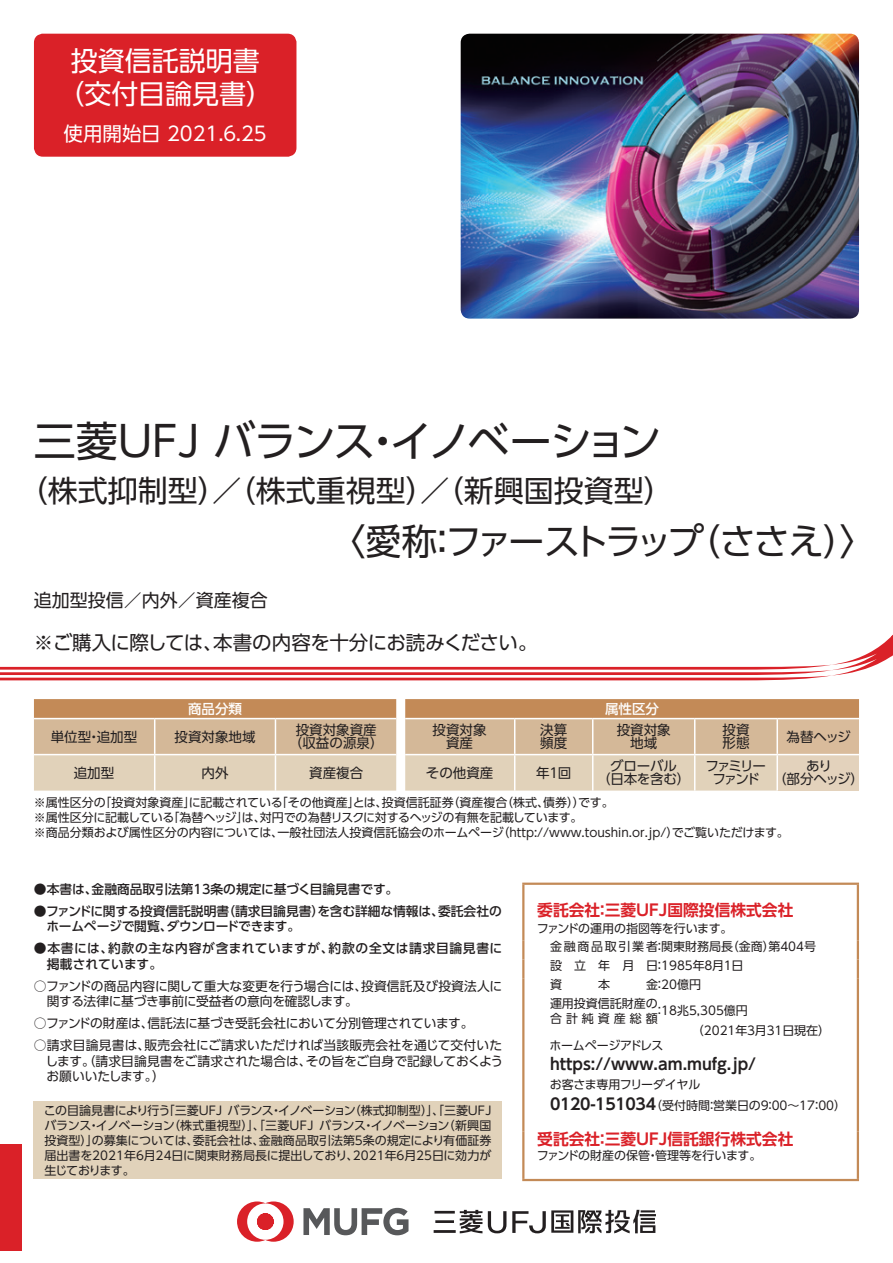
<style>
.page{position:relative;width:893px;height:1263px;background:#fff}
.page>*{position:absolute;margin:0;border:0;box-sizing:border-box;transform-origin:0 0}
.t1{font:42px "UD Shin Go Pro";letter-spacing:-.065em;color:#231f20}
.t2{font:36px "UD Shin Go Pro";letter-spacing:-.1em;color:#231f20}
.t3{font:30px "UD Shin Go Pro";color:#231f20}
.t4{font:27px/33px "UD Shin Go Pro";color:#fff;text-align:center}
.t5{font:19.5px "UD Shin Go Pro";letter-spacing:-.025em;color:#231f20}
.t6{font:19.5px "UD Shin Go Pro";color:#fff}
.t7{font:18px "UD Shin Go Pro";color:#231f20}
.t8{font:700 15.75px "UD Shin Go Pro De";color:#da2128}
.t9{font:700 15.75px "UD Shin Go Pro De";color:#231f20}
.t10{font:13.5px/13.5px "UD Shin Go Pro";color:#231f20;text-align:center}
.t11{font:13.5px/13.5px "UD Shin Go Pro";letter-spacing:-.02em;color:#231f20;text-align:center}
.t12{font:13.5px/13.5px "UD Shin Go Pro";letter-spacing:-.145em;color:#231f20;text-align:center}
.t13{font:500 13.5px "UD Shin Go Pro";color:#fff}
.t14{font:12.75px/15.8px "UD Shin Go Pro";letter-spacing:-.01em;color:#231f20}
.t15{font:500 12.75px/15.8px "UD Shin Go Pro";color:#231f20}
.t16{font:500 12.75px/15.8px "UD Shin Go Pro";letter-spacing:.045em;color:#231f20}
.t17{font:12px/15px "UD Shin Go Pro";color:#231f20}
.t18{font:12px "UD Shin Go Pro";letter-spacing:-.03em;color:#231f20}
.t19{font:12px "UD Shin Go Pro";letter-spacing:.335em;color:#231f20}
.s1{font-family:"UD Shin Go Pro De";font-weight:700;font-size:15.75px}
</style>
<div class="page">
<svg style="left:0;top:634px;width:893px;height:46px"></svg>
<svg style="left:34px;top:699px;width:825px;height:91px;background:#d6b998"></svg>
<div style="left:777px;top:754px;width:82px;height:36px;background:#e3d2bc"></div>
<hr style="left:34px;top:718px;width:121px;height:1px;background:#fff">
<hr style="left:155px;top:718px;width:120px;height:1px;background:#fff">
<hr style="left:154px;top:719px;width:1px;height:35px;background:#fff">
<hr style="left:275px;top:718px;width:121px;height:1px;background:#fff">
<hr style="left:275px;top:719px;width:1px;height:35px;background:#fff">
<hr style="left:405px;top:718px;width:110px;height:1px;background:#fff">
<hr style="left:515px;top:718px;width:78px;height:1px;background:#fff">
<hr style="left:514px;top:719px;width:1px;height:35px;background:#fff">
<hr style="left:593px;top:718px;width:102px;height:1px;background:#fff">
<hr style="left:592px;top:719px;width:1px;height:35px;background:#fff">
<hr style="left:695px;top:718px;width:82px;height:1px;background:#fff">
<hr style="left:694px;top:719px;width:1px;height:35px;background:#fff">
<hr style="left:777px;top:718px;width:82px;height:1px;background:#fff">
<hr style="left:776px;top:719px;width:2px;height:35px;background:#fff">
<hr style="left:34px;top:754px;width:121px;height:1px;background:#fff">
<hr style="left:155px;top:754px;width:120px;height:1px;background:#fff">
<hr style="left:154px;top:755px;width:1px;height:36px;background:#fff">
<hr style="left:275px;top:754px;width:121px;height:1px;background:#fff">
<hr style="left:275px;top:755px;width:1px;height:36px;background:#fff">
<hr style="left:405px;top:754px;width:110px;height:1px;background:#fff">
<hr style="left:515px;top:754px;width:78px;height:1px;background:#fff">
<hr style="left:514px;top:755px;width:1px;height:36px;background:#fff">
<hr style="left:593px;top:754px;width:102px;height:1px;background:#fff">
<hr style="left:592px;top:755px;width:1px;height:36px;background:#fff">
<hr style="left:695px;top:754px;width:82px;height:1px;background:#fff">
<hr style="left:694px;top:755px;width:1px;height:36px;background:#fff">
<hr style="left:777px;top:754px;width:82px;height:1px;background:#fff">
<hr style="left:776px;top:755px;width:2px;height:36px;background:#fff">
<div style="left:34px;top:1101px;width:468px;height:78px;background:#e1d2ba"></div>
<hr style="left:522px;top:882px;width:337px;height:3px;background:#c38a57">
<hr style="left:522px;top:885px;width:2px;height:56px;background:#c38a57">
<hr style="left:857px;top:885px;width:2px;height:56px;background:#c38a57">
<svg style="left:522px;top:941px;width:2px;height:56px"></svg>
<svg style="left:857px;top:941px;width:2px;height:56px"></svg>
<hr style="left:522px;top:997px;width:2px;height:27px;background:#c38a57">
<hr style="left:857px;top:997px;width:2px;height:27px;background:#c38a57">
<svg style="left:522px;top:1024px;width:2px;height:15px"></svg>
<svg style="left:857px;top:1024px;width:2px;height:15px"></svg>
<hr style="left:522px;top:1039px;width:2px;height:92px;background:#c38a57">
<hr style="left:857px;top:1039px;width:2px;height:92px;background:#c38a57">
<hr style="left:522px;top:1131px;width:2px;height:48px;background:#c38a57">
<hr style="left:857px;top:1131px;width:2px;height:48px;background:#c38a57">
<hr style="left:522px;top:1179px;width:337px;height:2px;background:#c38a57">
<div style="left:35px;top:35px;width:260px;height:120px;background:#da2128;border-radius:8px"></div>
<div style="left:34px;top:34px;width:262px;height:123px;border:3px solid #da2128;border-radius:8px"></div>
<div style="left:0;top:1144px;width:21px;height:107px;background:#da2128"></div>
<svg style="left:303px;top:1208px;width:105px;height:27px"></svg>
<svg style="left:237px;top:1201px;width:57px;height:41px"></svg>
<hr style="left:435px;top:1220px;width:19px;height:3px;background:#231f20">
<hr style="left:434px;top:1230px;width:22px;height:3px;background:#231f20">
<hr style="left:434px;top:1211px;width:21px;height:2px;background:#231f20">
<svg style="left:460px;top:1210px;width:22px;height:23px"></svg>
<svg style="left:488px;top:1210px;width:168px;height:23px"></svg>
<img style="left:461px;top:34px;width:398px;height:285px">
<h3 class="t4" style="left:57px;top:43px;width:217px">投資信託説明書（交付目論見書）</h3>
<h3 class="t6" style="left:64px;top:118px;width:205px">使用開始日 2021.６.25</h3>
<h1 class="t1" style="left:34px;top:407px;width:629px">三菱ＵＦＪ バランス・イノベーション</h1>
<h3 class="t3" style="left:18px;top:466px;width:657px">（株式抑制型）／（株式重視型）／（新興国投資型）</h3>
<h2 class="t2" style="left:329px;top:513px;width:548px">〈愛称：ファーストラップ（ささえ）〉</h2>
<h3 class="t7" style="left:34px;top:586px;width:235px">追加型投信／内外／資産複合</h3>
<h3 class="t5" style="left:34px;top:627px;width:505px">※ご購入に際しては、本書の内容を十分にお読みください。</h3>
<p class="t13" style="left:188px;top:698px;width:56px">商品分類</p>
<p class="t13" style="left:605px;top:698px;width:55px">属性区分</p>
<p class="t10" style="left:51px;top:729px;width:88px">単位型・追加型</p>
<p class="t10" style="left:175px;top:729px;width:82px">投資対象地域</p>
<p class="t10" style="left:289px;top:723px;width:96px">投資対象資産（収益の源泉）</p>
<p class="t10" style="left:433px;top:723px;width:55px">投資対象資産</p>
<p class="t10" style="left:540px;top:723px;width:28px;text-align:left">決算頻度</p>
<p class="t10" style="left:617px;top:723px;width:55px">投資対象地域</p>
<p class="t10" style="left:722px;top:723px;width:28px;text-align:left">投資形態</p>
<p class="t10" style="left:786px;top:729px;width:66px">為替ヘッジ</p>
<p class="t10" style="left:74px;top:765px;width:42px">追加型</p>
<p class="t10" style="left:202px;top:765px;width:29px">内外</p>
<p class="t10" style="left:309px;top:765px;width:55px">資産複合</p>
<p class="t10" style="left:426px;top:765px;width:69px">その他資産</p>
<p class="t10" style="left:536px;top:765px;width:37px">年１回</p>
<p class="t11" style="left:597px;top:759px;width:95px">グローバル<br>（日本を含む）</p>
<p class="t12" style="left:705px;top:759px;width:62px">ファミリーファンド</p>
<p class="t10" style="left:773px;top:759px;width:93px">あり<br>（部分ヘッジ）</p>
<p class="t17" style="left:34px;top:795px;width:756px">※属性区分の「投資対象資産」に記載されている「その他資産」とは、投資信託証券（資産複合（株式、債券））です。<br>※属性区分に記載している「為替ヘッジ」は、対円での為替リスクに対するヘッジの有無を記載しています。<br>※商品分類および属性区分の内容については、一般社団法人投資信託協会のホームページ（http://www.toushin.or.jp/）でご覧いただけます。</p>
<p class="t15" style="left:34px;top:881px;width:366px">●本書は、金融商品取引法第13条の規定に基づく目論見書です。</p>
<p class="t15" style="left:46px;top:902px;width:457px;text-indent:-12px">●ファンドに関する投資信託説明書（請求目論見書）を含む詳細な情報は、委託会社のホームページで閲覧、ダウンロードできます。</p>
<p class="t16" style="left:47px;top:940px;width:457px;text-indent:-13px">●本書には、約款の主な内容が含まれていますが、約款の全文は請求目論見書に掲載されています。</p>
<p class="t14" style="left:47px;top:977px;width:457px;text-indent:-13px">○ファンドの商品内容に関して重大な変更を行う場合には、投資信託及び投資法人に関する法律に基づき事前に受益者の意向を確認します。</p>
<p class="t14" style="left:34px;top:1015px;width:441px">○ファンドの財産は、信託法に基づき受託会社において分別管理されています。</p>
<p class="t14" style="left:45px;top:1037px;width:459px;text-align:justify;text-indent:-12px">○請求目論見書は、販売会社にご請求いただければ当該販売会社を通じて交付いたします。（請求目論見書をご請求された場合は、その旨をご自身で記録しておくようお願いいたします。）</p>
<p class="t17" style="left:44px;top:1102px;width:452px">この目論見書により行う「三菱ＵＦＪ バランス・イノベーション（株式抑制型）」、「三菱ＵＦＪバランス・イノベーション（株式重視型）」、「三菱ＵＦＪ バランス・イノベーション（新興国投資型）」の募集については、委託会社は、金融商品取引法第５条の規定により有価証券届出書を2021年６月24日に関東財務局長に提出しており、2021年６月25日に効力が生じております。</p>
<h3 class="t8" style="left:537px;top:897px;width:258px">委託会社：三菱ＵＦＪ国際投信株式会社</h3>
<p class="t17" style="left:550px;top:918px;width:268px;line-height:18.8px;text-indent:-13px">ファンドの運用の指図等を行います。<br>金融商品取引業者：関東財務局長（金商）第404号設 立 年 月 日：1985年８月１日<br>資</p>
<p class="t17" style="left:550px;top:974px;width:153px;line-height:18.8px;text-indent:96px">金：20億円運用投資信託財産の</p>
<p class="t19" style="left:550px;top:1008px;width:109px">合計純資産総額</p>
<p class="t17" style="left:692px;top:1000px;width:140px;line-height:19.5px;text-indent:-38px">：18兆5,305億円<br>（2021年３月31日現在）</p>
<p class="t18" style="left:550px;top:1035px;width:115px">ホームページアドレス</p>
<h3 class="t9" style="left:550px;top:1051px;width:208px">https://www.am.mufg.jp/</h3>
<p class="t17" style="left:550px;top:1074px;width:298px;line-height:21px">お客さま専用フリーダイヤル<br><span class="s1">0120-151034</span>（受付時間：営業日の９：00～17：00）</p>
<h3 class="t8" style="left:537px;top:1126px;width:258px">受託会社：三菱ＵＦＪ信託銀行株式会社</h3>
<p class="t17" style="left:537px;top:1147px;width:226px">ファンドの財産の保管・管理等を行います。</p>
<p class="t17" style="left:598px;top:976px;width:13px">本</p>
</div>
